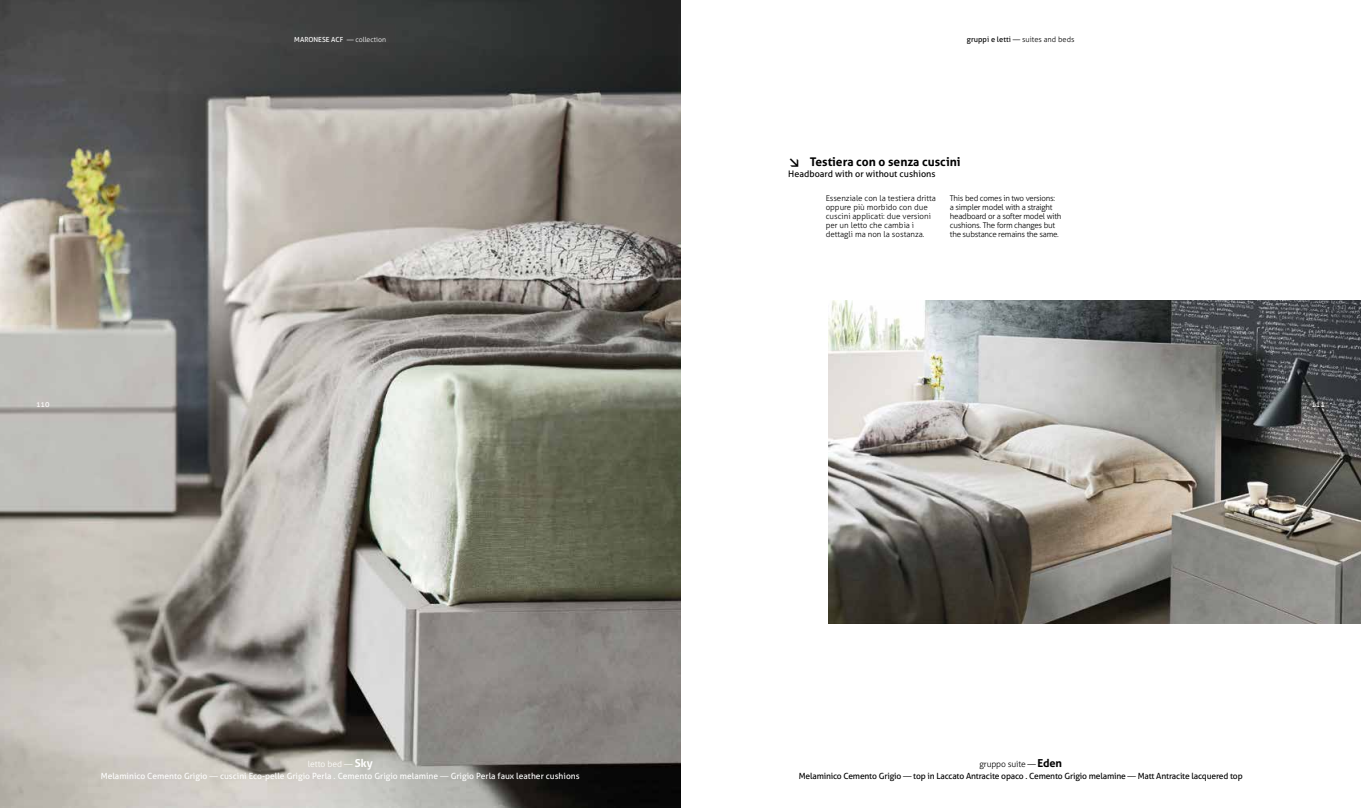
<style>
.page{position:relative;width:1361px;height:808px;background:#fff}
.page>*{position:absolute;margin:0;border:0;box-sizing:border-box;transform-origin:0 0}
.t1{font:700 12px "Aller";color:#000}
.t2{font:9px "Aller";color:#000}
.t3{font:8.5px/12px "Aller";color:#fff;text-align:center}
.t4{font:8.5px/12px "Aller";letter-spacing:-.02em;color:#000;text-align:center}
.t5{font:300 8px/9px "Aller";letter-spacing:-.03em;color:#000}
.t6{font:300 8px/9px "Aller";color:#000}
.t7{font:300 7.5px "Aller";color:#000}
.t8{font:7.5px "Aller";color:#fff}
.t9{font:7px "Aller";color:#fff}
.s1{font-weight:300}
.s2{font-weight:400}
.s3{font-family:"DIN Pro"}
.s4{font-weight:700;font-size:11px}
</style>
<div class="page">
<img style="left:0;top:0;width:680px;height:808px">
<img style="left:829px;top:300px;width:532px;height:323px">
<p class="t8" style="left:36px;top:399px;width:15px">110</p>
<p class="t9" style="left:294px;top:35px;width:93px">MARONESE ACF <span class="s1">— collection</span></p>
<p class="t7" style="left:967px;top:34px;width:109px"><span class="s2">gruppi e letti</span> — suites and beds</p>
<h1 class="t1" style="left:788px;top:154px;width:174px"><span class="s3">↘</span> Testiera con o senza cuscini</h1>
<p class="t2" style="left:788px;top:169px;width:149px">Headboard with or without cushions</p>
<p class="t6" style="left:825px;top:193px;width:112px">Essenziale con la testiera dritta oppure più morbido con due cuscini applicati: due versioni per un letto che cambia i dettagli ma non la sostanza.</p>
<p class="t5" style="left:950px;top:193px;width:113px">This bed comes in two versions:<br>a simpler model with a straight headboard or a softer model with cushions. The form changes but the substance remains the same.</p>
<p class="t8" style="left:1311px;top:399px;width:15px">111</p>
<p class="t3" style="left:101px;top:758px;width:480px"><span class="s1">letto bed —</span> <span class="s4">Sky<br></span>Melaminico Cemento Grigio <span class="s1">—</span> cuscini Eco-pelle Grigio Perla . Cemento Grigio melamine <span class="s1">—</span> Grigio Perla faux leather cushions</p>
<p class="t4" style="left:799px;top:758px;width:445px"><span class="s1">gruppo suite —</span> <span class="s4">Eden<br></span>Melaminico Cemento Grigio <span class="s1">—</span> top in Laccato Antracite opaco . Cemento Grigio melamine <span class="s1">—</span> Matt Antracite lacquered top</p>
</div>
